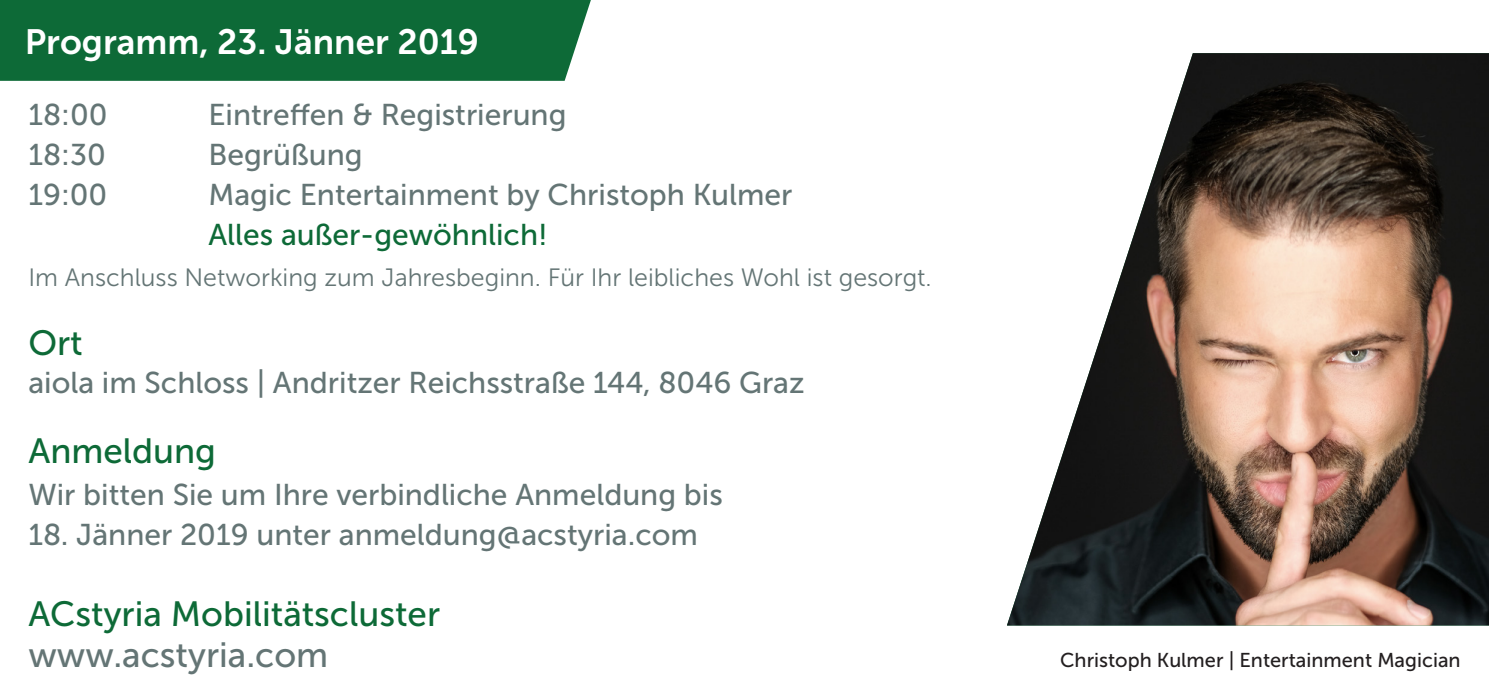
<style>
.page{position:relative;width:1489px;height:695px;background:#fff}
.page>*{position:absolute;margin:0;border:0;box-sizing:border-box;transform-origin:0 0}
.t1{font:35px "Museo Sans 500";color:#0d6a37}
.t2{font:35px "Museo Sans 700";color:#fff}
.t3{font:35px "Museo Sans 500";color:#647575}
.t4{font:30px "Museo Sans 500";color:#647575}
.t5{font:30px "Museo Sans 500";color:#0d6a37}
.t6{font:25px "Museo Sans 300";color:#647575}
.t7{font:20px "Museo Sans 500";color:#231f20}
</style>
<div class="page">
<div style="left:0;top:0;width:591px;height:81px;background:#0d6a37"></div>
<img style="left:1379px;top:53px;width:109px;height:572px">
<svg style="left:1007px;top:53px;width:372px;height:572px"></svg>
<p class="t2" style="left:25px;top:22px;width:455px">Programm, 23. Jänner 2019</p>
<p class="t4" style="left:28px;top:99px;width:81px">18:00</p>
<p class="t4" style="left:208px;top:99px;width:359px">Eintreffen &amp; Registrierung</p>
<p class="t4" style="left:28px;top:139px;width:79px">18:30</p>
<p class="t4" style="left:208px;top:139px;width:156px">Begrüßung</p>
<p class="t4" style="left:28px;top:179px;width:80px">19:00</p>
<p class="t4" style="left:208px;top:179px;width:585px">Magic Entertainment by Christoph Kulmer</p>
<p class="t5" style="left:208px;top:219px;width:341px">Alles außer-gewöhnlich!</p>
<p class="t6" style="left:28px;top:263px;width:904px">Im Anschluss Networking zum Jahresbeginn. Für Ihr leibliches Wohl ist gesorgt.</p>
<p class="t1" style="left:28px;top:324px;width:56px">Ort</p>
<p class="t4" style="left:28px;top:366px;width:777px">aiola im Schloss | Andritzer Reichsstraße 144, 8046 Graz</p>
<p class="t1" style="left:28px;top:431px;width:189px">Anmeldung</p>
<p class="t4" style="left:28px;top:478px;width:696px">Wir bitten Sie um Ihre verbindliche Anmeldung bis</p>
<p class="t4" style="left:28px;top:518px;width:671px">18. Jänner 2019 unter anmeldung@acstyria.com</p>
<p class="t1" style="left:28px;top:595px;width:413px">ACstyria Mobilitätscluster</p>
<p class="t3" style="left:28px;top:635px;width:301px">www.acstyria.com</p>
<p class="t7" style="left:1060px;top:648px;width:402px">Christoph Kulmer | Entertainment Magician</p>
</div>
